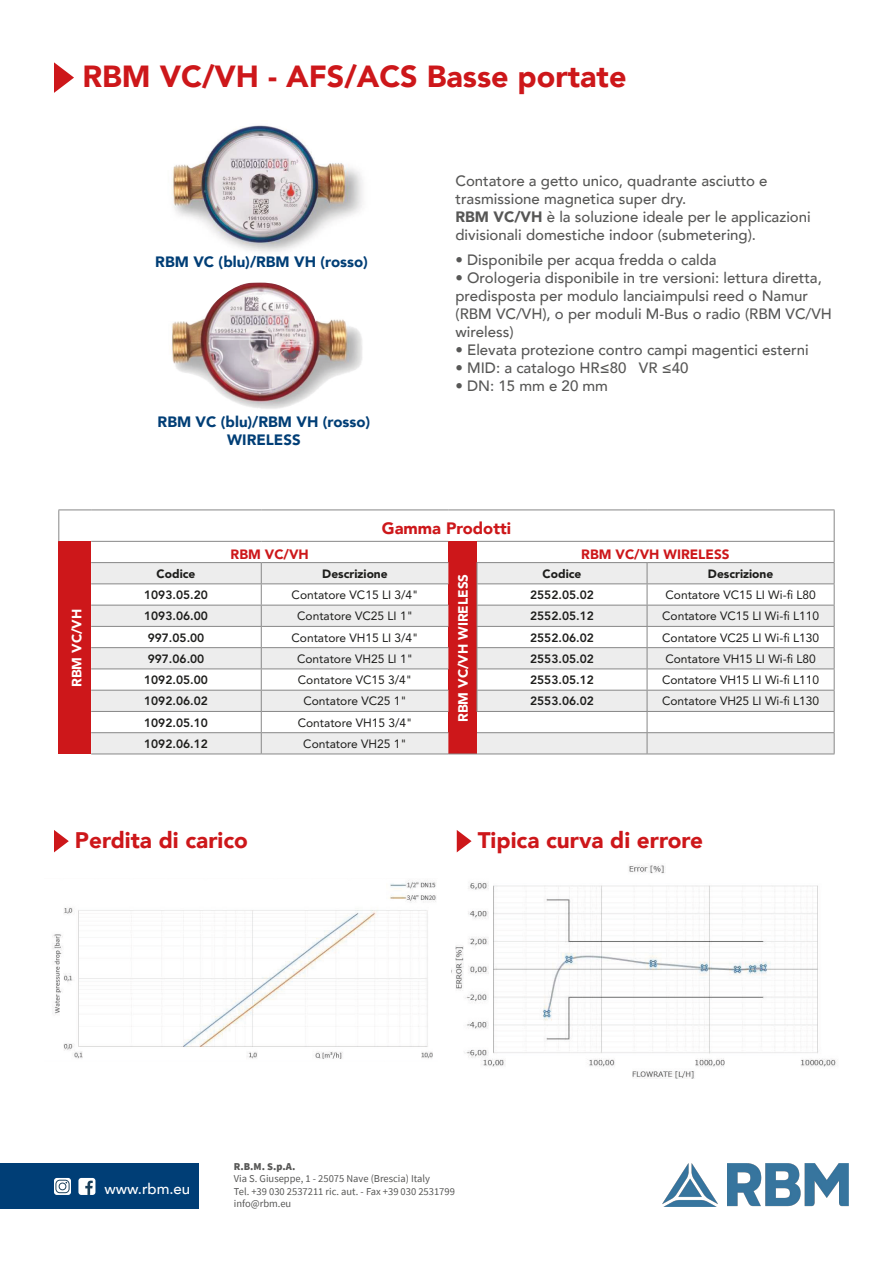
<style>
.page{position:relative;width:893px;height:1263px;background:#fff}
.page>*{position:absolute;margin:0;border:0;box-sizing:border-box;transform-origin:0 0}
.t1{font:900 30.45px "Avenir";color:#cd171a}
.t2{font:900 22.5px "Avenir";color:#cd171a}
.t3{font:900 16.5px "Avenir";color:#cd171a}
.t4{font:500 15px/18px "Avenir";color:#575756}
.t5{font:900 15px/18px "Avenir";color:#003e76;text-align:center}
.t6{font:500 15px "Avenir";color:#fff}
.t7{font:900 13.5px "Avenir";color:#cd171a}
.t8{font:900 13.5px "Avenir";color:#fff}
.t9{font:12px "Avenir LT Pro";color:#1d1d1b}
.t10{font:800 12px "Avenir LT Pro";color:#1d1d1b}
.t11{font:900 12px "Avenir LT Pro";color:#1d1d1b}
.t12{font:10.5px/12.6px "Source Sans Pro";color:#575756}
.t13{font:900 10.5px "Source Sans Pro";color:#575756}
.s1{font-weight:900}
</style>
<div class="page">
<img style="left:172px;top:125px;width:191px;height:127px">
<svg style="left:54px;top:62px;width:20px;height:31px"></svg>
<svg style="left:457px;top:830px;width:15px;height:22px"></svg>
<img style="left:52px;top:880px;width:384px;height:179px">
<img style="left:455px;top:865px;width:381px;height:213px">
<svg style="left:54px;top:830px;width:15px;height:22px"></svg>
<div style="left:0;top:1164px;width:199px;height:45px;background:#003e76"></div>
<div style="left:78px;top:1178px;width:17px;height:17px;background:#fff;border-radius:3px"></div>
<svg style="left:85px;top:1180px;width:8px;height:15px"></svg>
<svg style="left:54px;top:1178px;width:17px;height:17px"></svg>
<svg style="left:55px;top:1180px;width:15px;height:13px"></svg>
<img style="left:171px;top:283px;width:191px;height:126px">
<div style="left:59px;top:541px;width:32px;height:213px;background:#cd171a"></div>
<div style="left:448px;top:541px;width:29px;height:213px;background:#cd171a"></div>
<svg style="left:91px;top:563px;width:743px;height:190px;fill:#ededed"></svg>
<hr style="left:58px;top:509px;width:33px;height:1px;background:#878787">
<hr style="left:58px;top:510px;width:1px;height:31px;background:#878787">
<hr style="left:91px;top:509px;width:170px;height:1px;background:#878787">
<hr style="left:261px;top:509px;width:187px;height:1px;background:#878787">
<svg style="left:448px;top:509px;width:29px;height:1px"></svg>
<hr style="left:477px;top:509px;width:170px;height:1px;background:#878787">
<hr style="left:647px;top:509px;width:187px;height:1px;background:#878787">
<hr style="left:834px;top:510px;width:1px;height:31px;background:#878787">
<hr style="left:91px;top:541px;width:170px;height:1px;background:#878787">
<hr style="left:261px;top:541px;width:187px;height:1px;background:#878787">
<hr style="left:477px;top:541px;width:170px;height:1px;background:#878787">
<hr style="left:647px;top:541px;width:187px;height:1px;background:#878787">
<hr style="left:91px;top:562px;width:170px;height:1px;background:#878787">
<hr style="left:261px;top:562px;width:187px;height:1px;background:#878787">
<hr style="left:477px;top:562px;width:170px;height:1px;background:#878787">
<hr style="left:647px;top:562px;width:187px;height:1px;background:#878787">
<hr style="left:91px;top:583px;width:170px;height:1px;background:#878787">
<hr style="left:261px;top:583px;width:187px;height:1px;background:#878787">
<hr style="left:477px;top:583px;width:170px;height:1px;background:#878787">
<hr style="left:647px;top:583px;width:187px;height:1px;background:#878787">
<hr style="left:91px;top:605px;width:170px;height:1px;background:#878787">
<hr style="left:261px;top:605px;width:187px;height:1px;background:#878787">
<hr style="left:477px;top:605px;width:170px;height:1px;background:#878787">
<hr style="left:647px;top:605px;width:187px;height:1px;background:#878787">
<hr style="left:91px;top:626px;width:170px;height:1px;background:#878787">
<hr style="left:261px;top:626px;width:187px;height:1px;background:#878787">
<hr style="left:477px;top:626px;width:170px;height:1px;background:#878787">
<hr style="left:647px;top:626px;width:187px;height:1px;background:#878787">
<hr style="left:91px;top:647px;width:170px;height:1px;background:#878787">
<hr style="left:261px;top:647px;width:187px;height:1px;background:#878787">
<hr style="left:477px;top:647px;width:170px;height:1px;background:#878787">
<hr style="left:647px;top:647px;width:187px;height:1px;background:#878787">
<hr style="left:91px;top:668px;width:170px;height:1px;background:#878787">
<hr style="left:261px;top:668px;width:187px;height:1px;background:#878787">
<hr style="left:477px;top:668px;width:170px;height:1px;background:#878787">
<hr style="left:647px;top:668px;width:187px;height:1px;background:#878787">
<hr style="left:91px;top:690px;width:170px;height:1px;background:#878787">
<hr style="left:261px;top:690px;width:187px;height:1px;background:#878787">
<hr style="left:477px;top:690px;width:170px;height:1px;background:#878787">
<svg style="left:477px;top:563px;width:1px;height:148px"></svg>
<hr style="left:647px;top:690px;width:187px;height:1px;background:#878787">
<hr style="left:91px;top:711px;width:170px;height:1px;background:#878787">
<hr style="left:261px;top:711px;width:187px;height:1px;background:#878787">
<hr style="left:477px;top:711px;width:170px;height:1px;background:#878787">
<hr style="left:647px;top:711px;width:187px;height:1px;background:#878787">
<hr style="left:91px;top:732px;width:170px;height:1px;background:#878787">
<hr style="left:261px;top:732px;width:187px;height:1px;background:#878787">
<svg style="left:261px;top:563px;width:1px;height:190px"></svg>
<hr style="left:477px;top:732px;width:170px;height:1px;background:#878787">
<hr style="left:647px;top:732px;width:187px;height:1px;background:#878787">
<svg style="left:647px;top:563px;width:1px;height:190px"></svg>
<svg style="left:834px;top:542px;width:1px;height:211px"></svg>
<hr style="left:91px;top:753px;width:170px;height:1px;background:#878787">
<hr style="left:261px;top:753px;width:187px;height:1px;background:#878787">
<hr style="left:477px;top:753px;width:170px;height:1px;background:#878787">
<hr style="left:647px;top:753px;width:187px;height:1px;background:#878787">
<svg style="left:448px;top:753px;width:29px;height:1px"></svg>
<img style="left:662px;top:1164px;width:186px;height:42px">
<h1 class="t1" style="left:82px;top:50px;width:546px">RBM VC/VH - AFS/ACS Basse portate</h1>
<p class="t5" style="left:155px;top:253px;width:214px">RBM VC (blu)/RBM VH (rosso)</p>
<p class="t5" style="left:158px;top:412px;width:214px">RBM VC (blu)/RBM VH (rosso)<br>WIRELESS</p>
<p class="t4" style="left:455px;top:171px;width:357px">Contatore a getto unico, quadrante asciutto e trasmissione magnetica super dry.<br><span class="s1">RBM VC/VH</span> è la soluzione ideale per le applicazioni divisionali domestiche indoor (submetering).</p>
<p class="t4" style="left:455px;top:250px;width:263px">• Disponibile per acqua fredda o calda</p>
<p class="t4" style="left:455px;top:268px;width:378px">• Orologeria disponibile in tre versioni: lettura diretta, predisposta per modulo lanciaimpulsi reed o Namur (RBM VC/VH), o per moduli M-Bus o radio (RBM VC/VH wireless)</p>
<p class="t4" style="left:455px;top:340px;width:355px">• Elevata protezione contro campi magentici esterni</p>
<p class="t4" style="left:455px;top:358px;width:234px">• MID: a catalogo HR≤80 VR ≤40</p>
<p class="t4" style="left:455px;top:376px;width:154px">• DN: 15 mm e 20 mm</p>
<p class="t3" style="left:382px;top:514px;width:131px">Gamma Prodotti</p>
<p class="t8" style="left:65px;top:687px;width:80px;rotate:-90deg">RBM VC/VH</p>
<p class="t7" style="left:231px;top:542px;width:80px">RBM VC/VH</p>
<p class="t7" style="left:581px;top:542px;width:150px">RBM VC/VH WIRELESS</p>
<p class="t11" style="left:157px;top:566px;width:40px">Codice</p>
<p class="t11" style="left:322px;top:566px;width:67px">Descrizione</p>
<p class="t11" style="left:543px;top:566px;width:40px">Codice</p>
<p class="t11" style="left:708px;top:566px;width:67px">Descrizione</p>
<p class="t10" style="left:144px;top:588px;width:65px">1093.05.20</p>
<p class="t9" style="left:292px;top:587px;width:128px">Contatore VC15 LI 3/4"</p>
<p class="t10" style="left:530px;top:588px;width:65px">2552.05.02</p>
<p class="t9" style="left:665px;top:587px;width:152px">Contatore VC15 LI Wi-fi L80</p>
<p class="t10" style="left:144px;top:609px;width:65px">1093.06.00</p>
<p class="t9" style="left:297px;top:609px;width:117px">Contatore VC25 LI 1"</p>
<p class="t10" style="left:530px;top:609px;width:65px">2552.05.12</p>
<p class="t9" style="left:662px;top:609px;width:158px">Contatore VC15 LI Wi-fi L110</p>
<p class="t10" style="left:148px;top:630px;width:58px">997.05.00</p>
<p class="t9" style="left:291px;top:630px;width:129px">Contatore VH15 LI 3/4"</p>
<p class="t10" style="left:530px;top:630px;width:65px">2552.06.02</p>
<p class="t9" style="left:662px;top:630px;width:158px">Contatore VC25 LI Wi-fi L130</p>
<p class="t10" style="left:148px;top:651px;width:58px">997.06.00</p>
<p class="t9" style="left:297px;top:651px;width:117px">Contatore VH25 LI 1"</p>
<p class="t10" style="left:530px;top:651px;width:65px">2553.05.02</p>
<p class="t9" style="left:665px;top:651px;width:152px">Contatore VH15 LI Wi-fi L80</p>
<p class="t10" style="left:144px;top:673px;width:65px">1092.05.00</p>
<p class="t9" style="left:298px;top:672px;width:116px">Contatore VC15 3/4"</p>
<p class="t10" style="left:530px;top:673px;width:65px">2553.05.12</p>
<p class="t9" style="left:662px;top:672px;width:159px">Contatore VH15 LI Wi-fi L110</p>
<p class="t10" style="left:144px;top:694px;width:65px">1092.06.02</p>
<p class="t9" style="left:303px;top:694px;width:105px">Contatore VC25 1"</p>
<p class="t10" style="left:530px;top:694px;width:65px">2553.06.02</p>
<p class="t9" style="left:662px;top:694px;width:159px">Contatore VH25 LI Wi-fi L130</p>
<p class="t10" style="left:144px;top:715px;width:65px">1092.05.10</p>
<p class="t9" style="left:298px;top:715px;width:116px">Contatore VH15 3/4"</p>
<p class="t10" style="left:144px;top:736px;width:65px">1092.06.12</p>
<p class="t9" style="left:303px;top:736px;width:105px">Contatore VH25 1"</p>
<p class="t8" style="left:451px;top:722px;width:150px;rotate:-90deg">RBM VC/VH WIRELESS</p>
<h2 class="t2" style="left:75px;top:821px;width:174px">Perdita di carico</h2>
<h2 class="t2" style="left:478px;top:821px;width:227px">Tipica curva di errore</h2>
<p class="t6" style="left:105px;top:1176px;width:87px">www.rbm.eu</p>
<p class="t13" style="left:234px;top:1159px;width:63px">R.B.M. S.p.A.</p>
<p class="t12" style="left:234px;top:1172px;width:223px">Via S. Giuseppe, 1 - 25075 Nave (Brescia) Italy<br>Tel. +39 030 2537211 ric. aut. - Fax +39 030 2531799 info@rbm.eu</p>
</div>
